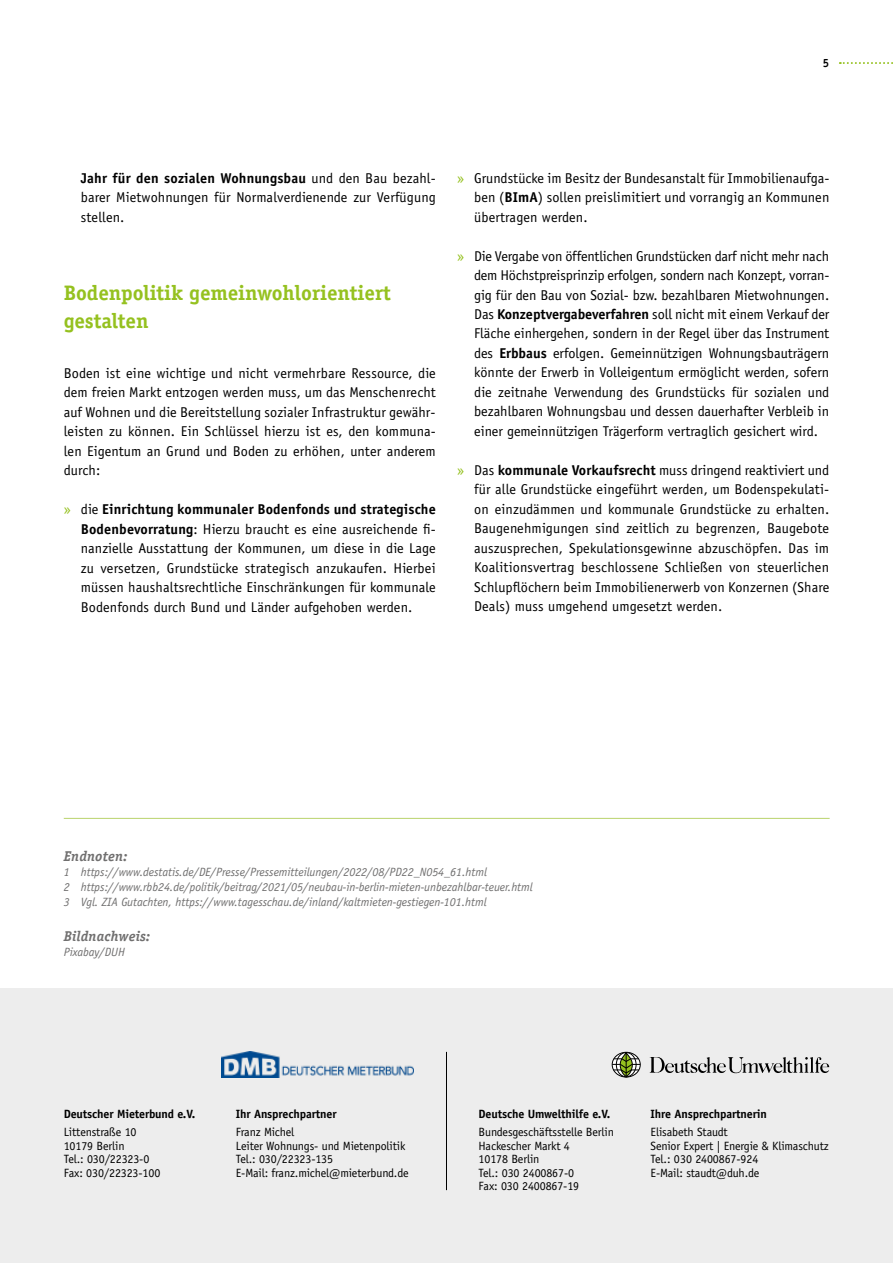
<style>
.page{position:relative;width:893px;height:1263px;background:#fff}
.page>*{position:absolute;margin:0;border:0;box-sizing:border-box;transform-origin:0 0}
.t1{font:700 21px/28.5px "Officina Serif";letter-spacing:-.005em;color:#95c11f}
.t2{font:14.25px/19.5px "Officina Sans";letter-spacing:.01em;color:#000;text-align:justify}
.t3{font:italic 700 14.25px "Officina Serif";letter-spacing:.01em;color:#706f6f}
.t4{font:12px/13.5px "Officina Sans";letter-spacing:-.01em;color:#000}
.t5{font:italic 12px/15px "Officina Sans";letter-spacing:-.005em;color:#706f6f}
.t6{font:700 12px "Officina Sans";letter-spacing:-.01em;color:#000}
.t7{font:700 12px "Officina Sans";letter-spacing:-.01em;color:#000;scale:.95 1}
.s1{font-weight:700}
.s2{color:#95c11f}
</style>
<div class="page">
<svg style="left:840px;top:62px;width:53px;height:2px"></svg>
<hr style="left:64px;top:818px;width:766px;height:1px;background:#b9d36c">
<div style="left:0;top:988px;width:893px;height:275px;background:#ededed"></div>
<div style="left:612px;top:1052px;width:29px;height:25px;border:1px solid #000;border-radius:50%"></div>
<div style="left:616px;top:1052px;width:20px;height:25px;border:1px solid #000;border-radius:50%"></div>
<svg style="left:650px;top:1057px;width:179px;height:17px"></svg>
<div style="left:620px;top:1052px;width:12px;height:24px;background:#131313;border-radius:50%"></div>
<div style="left:620px;top:1052px;width:13px;height:25px;border:1px solid #000;border-radius:50%"></div>
<svg style="left:612px;top:1053px;width:28px;height:24px"></svg>
<img style="left:222px;top:1052px;width:192px;height:25px">
<hr style="left:446px;top:1052px;width:1px;height:138px;background:#000">
<p class="t7" style="left:823px;top:55px;width:8px">5</p>
<p class="t2" style="left:81px;top:168px;width:357px"><span class="s1">Jahr für den sozialen Wohnungsbau</span> und den Bau bezahl&shy;barer Mietwohnungen für Normalverdienende zur Verfügung stellen.</p>
<h1 class="t1" style="left:64px;top:278px;width:329px">Bodenpolitik gemeinwohlorientiert gestalten</h1>
<p class="t2" style="left:64px;top:363px;width:374px">Boden ist eine wichtige und nicht vermehrbare Ressource, die dem freien Markt entzogen werden muss, um das Menschenrecht auf Wohnen und die Bereitstellung sozialer Infrastruktur gewähr&shy;leisten zu können. Ein Schlüssel hierzu ist es, den kommuna&shy;len Eigentum an Grund und Boden zu erhöhen, unter anderem durch:</p>
<p class="t2" style="left:81px;top:499px;width:357px;text-indent:-17px"><span class="s2">»</span> die <span class="s1">Einrichtung kommunaler Bodenfonds und strategische Bodenbevorratung</span>: Hierzu braucht es eine ausreichende fi&shy;nanzielle Ausstattung der Kommunen, um diese in die Lage zu versetzen, Grundstücke strategisch anzukaufen. Hierbei müssen haushaltsrechtliche Einschränkungen für kommunale Bodenfonds durch Bund und Länder aufgehoben werden.</p>
<p class="t2" style="left:474px;top:168px;width:357px;text-indent:-17px"><span class="s2">»</span> Grundstücke im Besitz der Bundesanstalt für Immobilienaufga&shy;ben (<span class="s1">BImA</span>) sollen preislimitiert und vorrangig an Kommunen übertragen werden.</p>
<p class="t2" style="left:474px;top:246px;width:357px;text-indent:-17px"><span class="s2">»</span> Die Vergabe von öffentlichen Grundstücken darf nicht mehr nach dem Höchstpreisprinzip erfolgen, sondern nach Konzept, vorran&shy;gig für den Bau von Sozial- bzw. bezahlbaren Mietwohnungen.<br>Das <span class="s1">Konzeptvergabeverfahren</span> soll nicht mit einem Verkauf der Fläche einhergehen, sondern in der Regel über das Instrument des <span class="s1">Erbbaus</span> erfolgen. Gemeinnützigen Wohnungsbauträgern könnte der Erwerb in Volleigentum ermöglicht werden, sofern die zeitnahe Verwendung des Grundstücks für sozialen und bezahlbaren Wohnungsbau und dessen dauerhafter Verbleib in einer gemeinnützigen Trägerform vertraglich gesichert wird.</p>
<p class="t2" style="left:474px;top:460px;width:357px;text-indent:-17px"><span class="s2">»</span> Das <span class="s1">kommunale Vorkaufsrecht</span> muss dringend reaktiviert und für alle Grundstücke eingeführt werden, um Bodenspekulati&shy;on einzudämmen und kommunale Grundstücke zu erhalten.<br>Baugenehmigungen sind zeitlich zu begrenzen, Baugebote auszusprechen, Spekulationsgewinne abzuschöpfen. Das im Koalitionsvertrag beschlossene Schließen von steuerlichen Schlupflöchern beim Immobilienerwerb von Konzernen (Share Deals) muss umgehend umgesetzt werden.</p>
<p class="t3" style="left:64px;top:848px;width:65px">Endnoten:</p>
<p class="t5" style="left:64px;top:864px;width:470px">1 https://www.destatis.de/DE/Presse/Pressemitteilungen/2022/08/PD22_N054_61.html<br>2 https://www.rbb24.de/politik/beitrag/2021/05/neubau-in-berlin-mieten-unbezahlbar-teuer.html<br>3 Vgl. ZIA Gutachten, https://www.tagesschau.de/inland/kaltmieten-gestiegen-101.html</p>
<p class="t3" style="left:64px;top:927px;width:88px">Bildnachweis:</p>
<p class="t5" style="left:64px;top:944px;width:63px">Pixabay/DUH</p>
<p class="t6" style="left:64px;top:1107px;width:133px">Deutscher Mieterbund e.V.</p>
<p class="t4" style="left:64px;top:1125px;width:98px">Littenstraße 10<br>10179 Berlin<br>Tel.: 030/22323-0<br>Fax: 030/22323-100</p>
<p class="t6" style="left:236px;top:1107px;width:102px">Ihr Ansprechpartner</p>
<p class="t4" style="left:236px;top:1125px;width:174px">Franz Michel<br>Leiter Wohnungs- und Mietenpolitik<br>Tel.: 030/22323-135<br>E-Mail: franz.michel@mieterbund.de</p>
<p class="t6" style="left:479px;top:1107px;width:133px">Deutsche Umwelthilfe e.V.</p>
<p class="t4" style="left:479px;top:1125px;width:137px">Bundesgeschäftsstelle Berlin<br>Hackescher Markt 4<br>10178 Berlin<br>Tel.: 030 2400867-0<br>Fax: 030 2400867-19</p>
<p class="t6" style="left:651px;top:1107px;width:118px">Ihre Ansprechpartnerin</p>
<p class="t4" style="left:651px;top:1125px;width:180px">Elisabeth Staudt<br>Senior Expert | Energie &amp; Klimaschutz<br>Tel.: 030 2400867-924<br>E-Mail: staudt@duh.de</p>
</div>
